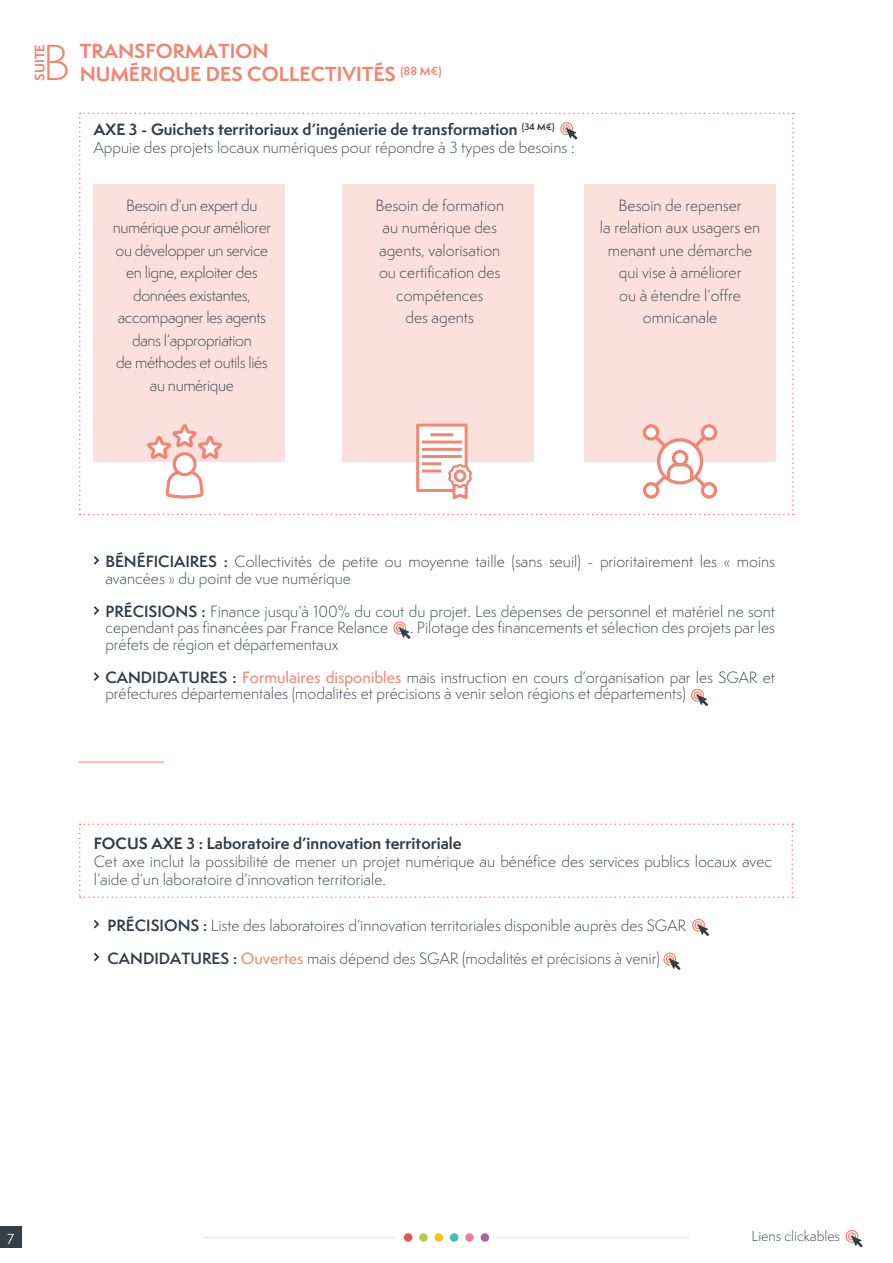
<style>
.page{position:relative;width:893px;height:1263px;background:#fff}
.page>*{position:absolute;margin:0;border:0;box-sizing:border-box;transform-origin:0 0}
.t1{font:300 46.5px "Semplicita Pro";color:#f08573}
.t2{font:700 18.75px/22.5px "Semplicita Pro";color:#f08573}
.t3{font:300 15px/22.5px "Semplicita Pro";color:#323e48}
.t4{font:300 15px/22.5px "Semplicita Pro";letter-spacing:-.025em;color:#323e48;text-align:center}
.t5{font:700 15px "Semplicita Pro";color:#323e48}
.t6{font:300 13.5px "Semplicita Pro";color:#323e48}
.t7{font:13.5px "Semplicita Pro";color:#fff}
.t8{font:700 12.75px "Semplicita Pro";color:#f08573}
.s1{font-weight:700}
.s2{font-weight:600}
.s3{font-weight:500;color:#f08573}
</style>
<div class="page">
<div style="left:0;top:1227px;width:21px;height:21px;background:#323e48"></div>
<hr style="left:498px;top:1237px;width:191px;height:1px;background:#e6e5e8">
<hr style="left:204px;top:1237px;width:191px;height:1px;background:#e6e5e8">
<div style="left:404px;top:1233px;width:8px;height:9px;background:#de5750;border-radius:50%"></div>
<div style="left:419px;top:1233px;width:9px;height:9px;background:#aecc50;border-radius:50%"></div>
<div style="left:435px;top:1233px;width:8px;height:9px;background:#fcc01a;border-radius:50%"></div>
<div style="left:450px;top:1233px;width:8px;height:9px;background:#44bac2;border-radius:50%"></div>
<div style="left:465px;top:1233px;width:9px;height:9px;background:#ef7da1;border-radius:50%"></div>
<div style="left:481px;top:1233px;width:8px;height:9px;background:#a468a9;border-radius:50%"></div>
<svg style="left:94px;top:556px;width:5px;height:9px"></svg>
<svg style="left:94px;top:606px;width:5px;height:9px"></svg>
<svg style="left:94px;top:672px;width:5px;height:9px"></svg>
<svg style="left:94px;top:920px;width:5px;height:8px"></svg>
<svg style="left:94px;top:953px;width:5px;height:8px"></svg>
<svg style="left:79px;top:823px;width:714px;height:75px"></svg>
<svg style="left:663px;top:952px;width:17px;height:18px"></svg>
<svg style="left:691px;top:688px;width:17px;height:18px"></svg>
<svg style="left:692px;top:918px;width:17px;height:18px"></svg>
<svg style="left:393px;top:621px;width:17px;height:18px"></svg>
<hr style="left:79px;top:762px;width:85px;height:1px;background:#f08573">
<svg style="left:79px;top:113px;width:715px;height:402px"></svg>
<svg style="left:845px;top:1230px;width:18px;height:17px"></svg>
<p class="t8" style="left:30px;top:81px;width:38px;rotate:-90deg">SUITE</p>
<p class="t2" style="left:80px;top:40px;width:363px">TRANSFORMATION<br>NUMÉRIQUE DES COLLECTIVITÉS <sup>(88</sup> <sup>M€)</sup></p>
<h1 class="t1" style="left:43px;top:31px;width:29px">B</h1>
<p class="t3" style="left:94px;top:121px;width:482px;line-height:18px"><span class="s1">AXE 3 - Guichets territoriaux d’ingénierie de transformation</span> <sup>(34</sup> <sup>M€)<br></sup>Appuie des projets locaux numériques pour répondre à 3 types de besoins :</p>
<p class="t4" style="left:113px;top:194px;width:160px">Besoin d’un expert du numérique pour améliorer ou développer un service en ligne, exploiter des données existantes, accompagner les agents dans l’appropriation<br>de méthodes et outils liés au numérique</p>
<p class="t3" style="left:600px;top:194px;width:162px;text-align:center">Besoin de repenser<br>la relation aux usagers en menant une démarche qui vise à améliorer<br>ou à étendre l’offre omnicanale</p>
<p class="t3" style="left:375px;top:194px;width:130px;text-align:center">Besoin de formation au numérique des agents, valorisation ou certification des compétences<br>des agents</p>
<p class="t3" style="left:105px;top:553px;width:671px;line-height:16.5px"><span class="s2">BÉNÉFICIAIRES :</span> Collectivités de petite ou moyenne taille (sans seuil) - prioritairement les « moins avancées » du point de vue numérique</p>
<p class="t3" style="left:105px;top:603px;width:671px;line-height:16.5px"><span class="s2">PRÉCISIONS :</span> Finance jusqu’à 100% du cout du projet. Les dépenses de personnel et matériel ne sont cependant pas financées par France Relance</p>
<p class="t3" style="left:410px;top:616px;width:366px">. Pilotage des financements et sélection des projets par les</p>
<p class="t3" style="left:105px;top:633px;width:235px">préfets de région et départementaux</p>
<p class="t3" style="left:105px;top:669px;width:671px;line-height:16.5px"><span class="s2">CANDIDATURES :</span> <span class="s3">Formulaires disponibles</span> mais instruction en cours d’organisation par les SGAR et préfectures départementales (modalités et précisions à venir selon régions et départements)</p>
<p class="t5" style="left:94px;top:832px;width:369px">FOCUS AXE 3 : Laboratoire d’innovation territoriale</p>
<p class="t3" style="left:94px;top:852px;width:680px;line-height:18px">Cet axe inclut la possibilité de mener un projet numérique au bénéfice des services publics locaux avec l’aide d’un laboratoire d’innovation territoriale.</p>
<p class="t3" style="left:108px;top:914px;width:580px"><span class="s2">PRÉCISIONS :</span> Liste des laboratoires d’innovation territoriales disponible auprès des SGAR</p>
<p class="t3" style="left:108px;top:947px;width:554px"><span class="s2">CANDIDATURES :</span> <span class="s3">Ouvertes</span> mais dépend des SGAR (modalités et précisions à venir)</p>
<p class="t7" style="left:7px;top:1229px;width:9px">7</p>
<p class="t6" style="left:752px;top:1227px;width:90px">Liens clickables</p>
</div>
